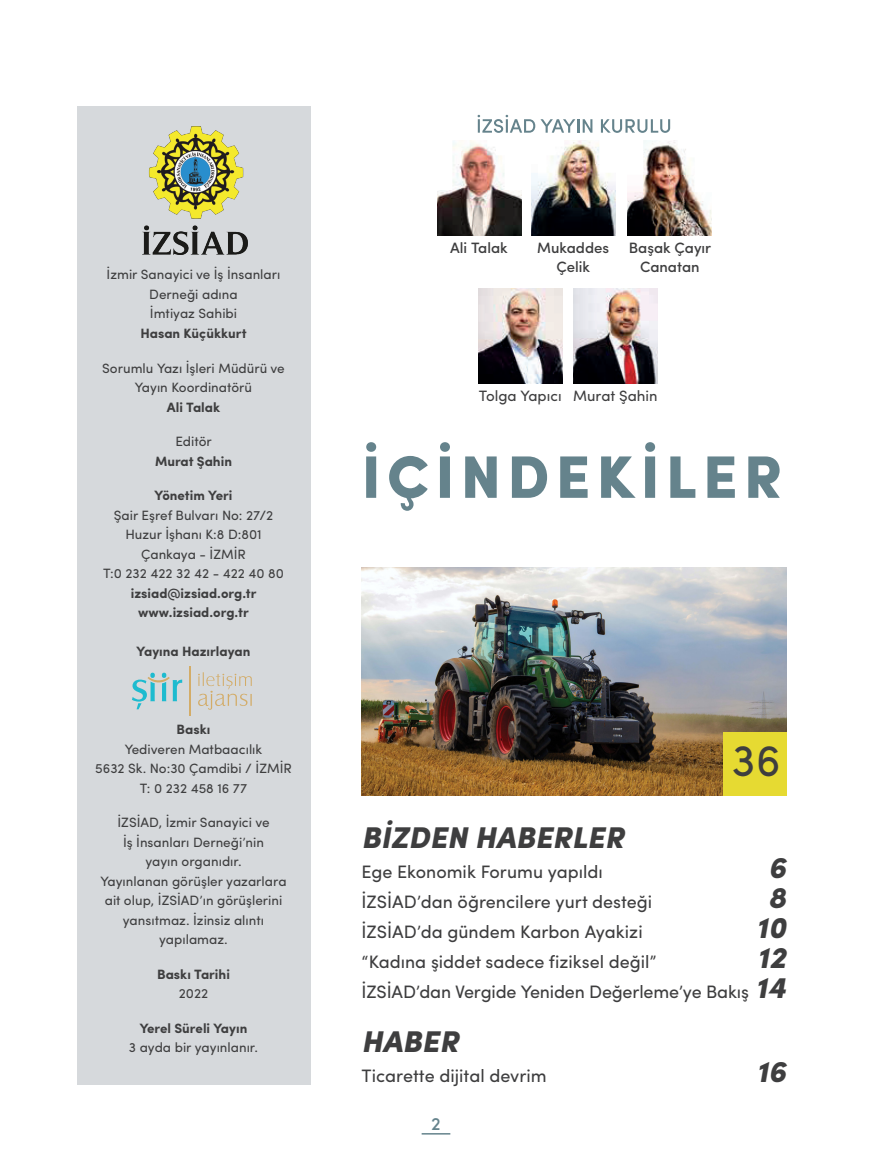
<style>
.page{position:relative;width:872px;height:1170px;background:#fff}
.page>*{position:absolute;margin:0;border:0;box-sizing:border-box;transform-origin:0 0}
.t1{font:900 60px "Sofia Pro";letter-spacing:.1em;color:#65838c}
.t2{font:45px "Sofia Pro";color:#3e3e3f}
.İÇİNDEKİLER{font:italic 900 30px "Sofia Pro";color:#3e3e3f}
.İÇİNDEKİLER-2{font:18px "Sofia Pro";color:#3e3e3f}
.t3{font:500 18px "Sofia Pro";color:#65838c}
.metin{font:500 15px/19.5px "Sofia Pro";color:#3e3e3f;text-align:center}
.metin-2{font:15px "Sofia Pro";color:#3e3e3f}
.t4{font:13.5px "Sofia Pro";color:#3e3e3f}
.t5{font:700 13.5px "Sofia Pro";color:#3e3e3f}
.s1{font-weight:900;font-style:italic;font-size:30px}
</style>
<div class="page">
<hr style="left:421px;top:1132px;width:29px;height:2px;background:#65838c">
<img style="left:361px;top:567px;width:425px;height:228px">
<div style="left:723px;top:731px;width:63px;height:64px;background:#e6da32"></div>
<svg style="left:477px;top:115px;width:115px;height:18px"></svg>
<svg style="left:601px;top:119px;width:69px;height:14px"></svg>
<img style="left:437px;top:140px;width:84px;height:95px">
<img style="left:531px;top:140px;width:84px;height:95px">
<img style="left:627px;top:140px;width:85px;height:95px">
<div style="left:77px;top:106px;width:233px;height:978px;background:#d6d9dc"></div>
<img style="left:143px;top:127px;width:104px;height:127px">
<svg style="left:132px;top:672px;width:50px;height:37px"></svg>
<hr style="left:190px;top:666px;width:1px;height:49px;background:#d3ac68">
<svg style="left:198px;top:672px;width:54px;height:37px"></svg>
<img style="left:478px;top:288px;width:84px;height:95px">
<img style="left:573px;top:288px;width:84px;height:95px">
<p class="t4" style="left:107px;top:265px;width:175px">İzmir Sanayici ve İş İnsanları</p>
<p class="t4" style="left:149px;top:284px;width:90px">Derneği adına</p>
<p class="t4" style="left:150px;top:304px;width:89px">İmtiyaz Sahibi</p>
<p class="t5" style="left:140px;top:323px;width:108px">Hasan Küçükkurt</p>
<p class="t4" style="left:102px;top:358px;width:184px">Sorumlu Yazı İşleri Müdürü ve</p>
<p class="t4" style="left:135px;top:377px;width:119px">Yayın Koordinatörü</p>
<p class="t5" style="left:167px;top:396px;width:55px">Ali Talak</p>
<p class="t4" style="left:175px;top:431px;width:38px">Editör</p>
<p class="t5" style="left:155px;top:450px;width:78px">Murat Şahin</p>
<p class="t5" style="left:155px;top:485px;width:79px">Yönetim Yeri</p>
<p class="t4" style="left:114px;top:505px;width:161px">Şair Eşref Bulvarı No: 27/2</p>
<p class="t4" style="left:125px;top:524px;width:138px">Huzur İşhanı K:8 D:801</p>
<p class="t4" style="left:141px;top:544px;width:106px">Çankaya - İZMİR</p>
<p class="t4" style="left:103px;top:563px;width:182px">T:0 232 422 32 42 - 422 40 80</p>
<p class="t5" style="left:131px;top:582px;width:127px">izsiad@izsiad.org.tr</p>
<p class="t5" style="left:138px;top:602px;width:112px">www.izsiad.org.tr</p>
<p class="t5" style="left:137px;top:641px;width:115px">Yayına Hazırlayan</p>
<p class="t5" style="left:177px;top:719px;width:35px">Baskı</p>
<p class="t4" style="left:125px;top:739px;width:139px">Yediveren Matbaacılık</p>
<p class="t4" style="left:95px;top:758px;width:198px">5632 Sk. No:30 Çamdibi / İZMİR</p>
<p class="t4" style="left:140px;top:778px;width:109px">T: 0 232 458 16 77</p>
<p class="t4" style="left:117px;top:812px;width:154px">İZSİAD, İzmir Sanayici ve</p>
<p class="t4" style="left:123px;top:832px;width:142px">İş İnsanları Derneği’nin</p>
<p class="t4" style="left:145px;top:851px;width:98px">yayın organıdır.</p>
<p class="t4" style="left:100px;top:871px;width:188px">Yayınlanan görüşler yazarlara</p>
<p class="t4" style="left:105px;top:890px;width:179px">ait olup, İZSİAD’ın görüşlerini</p>
<p class="t4" style="left:123px;top:910px;width:143px">yansıtmaz. İzinsiz alıntı</p>
<p class="t4" style="left:159px;top:929px;width:70px">yapılamaz.</p>
<p class="t5" style="left:157px;top:963px;width:74px">Baskı Tarihi</p>
<p class="t4" style="left:179px;top:983px;width:31px">2022</p>
<p class="t5" style="left:140px;top:1017px;width:109px">Yerel Süreli Yayın</p>
<p class="t4" style="left:129px;top:1037px;width:131px">3 ayda bir yayınlanır.</p>
<p class="metin" style="left:450px;top:236px;width:59px">Ali Talak</p>
<p class="metin" style="left:537px;top:236px;width:73px">Mukaddes<br>Çelik</p>
<p class="metin" style="left:628px;top:236px;width:84px">Başak Çayır</p>
<p class="metin" style="left:640px;top:256px;width:61px">Canatan</p>
<p class="metin-2" style="left:479px;top:384px;width:84px">Tolga Yapıcı</p>
<p class="metin-2" style="left:573px;top:384px;width:86px">Murat Şahin</p>
<p class="t1" style="left:361px;top:429px;width:422px">İÇİNDEKİLER</p>
<p class="t2" style="left:731px;top:726px;width:51px">36</p>
<p class="İÇİNDEKİLER" style="left:361px;top:813px;width:264px">BİZDEN HABERLER</p>
<p class="İÇİNDEKİLER-2" style="left:361px;top:858px;width:243px">Ege Ekonomik Forumu yapıldı</p>
<p class="İÇİNDEKİLER" style="left:768px;top:843px;width:19px">6</p>
<p class="İÇİNDEKİLER-2" style="left:361px;top:888px;width:292px">İZSİAD’dan öğrencilere yurt desteği</p>
<p class="İÇİNDEKİLER" style="left:768px;top:873px;width:20px">8</p>
<p class="İÇİNDEKİLER-2" style="left:361px;top:918px;width:283px">İZSİAD’da gündem Karbon Ayakizi</p>
<p class="İÇİNDEKİLER" style="left:756px;top:903px;width:32px">10</p>
<p class="İÇİNDEKİLER-2" style="left:361px;top:948px;width:296px">“Kadına şiddet sadece fiziksel değil”</p>
<p class="İÇİNDEKİLER" style="left:757px;top:933px;width:30px">12</p>
<p class="İÇİNDEKİLER-2" style="left:361px;top:978px;width:426px">İZSİAD’dan Vergide Yeniden Değerleme’ye Bakış <span class="s1">14</span></p>
<p class="İÇİNDEKİLER" style="left:361px;top:1017px;width:99px">HABER</p>
<p class="İÇİNDEKİLER-2" style="left:361px;top:1062px;width:187px">Ticarette dijital devrim</p>
<p class="İÇİNDEKİLER" style="left:756px;top:1047px;width:31px">16</p>
<h3 class="t3" style="left:431px;top:1109px;width:11px">2</h3>
</div>
